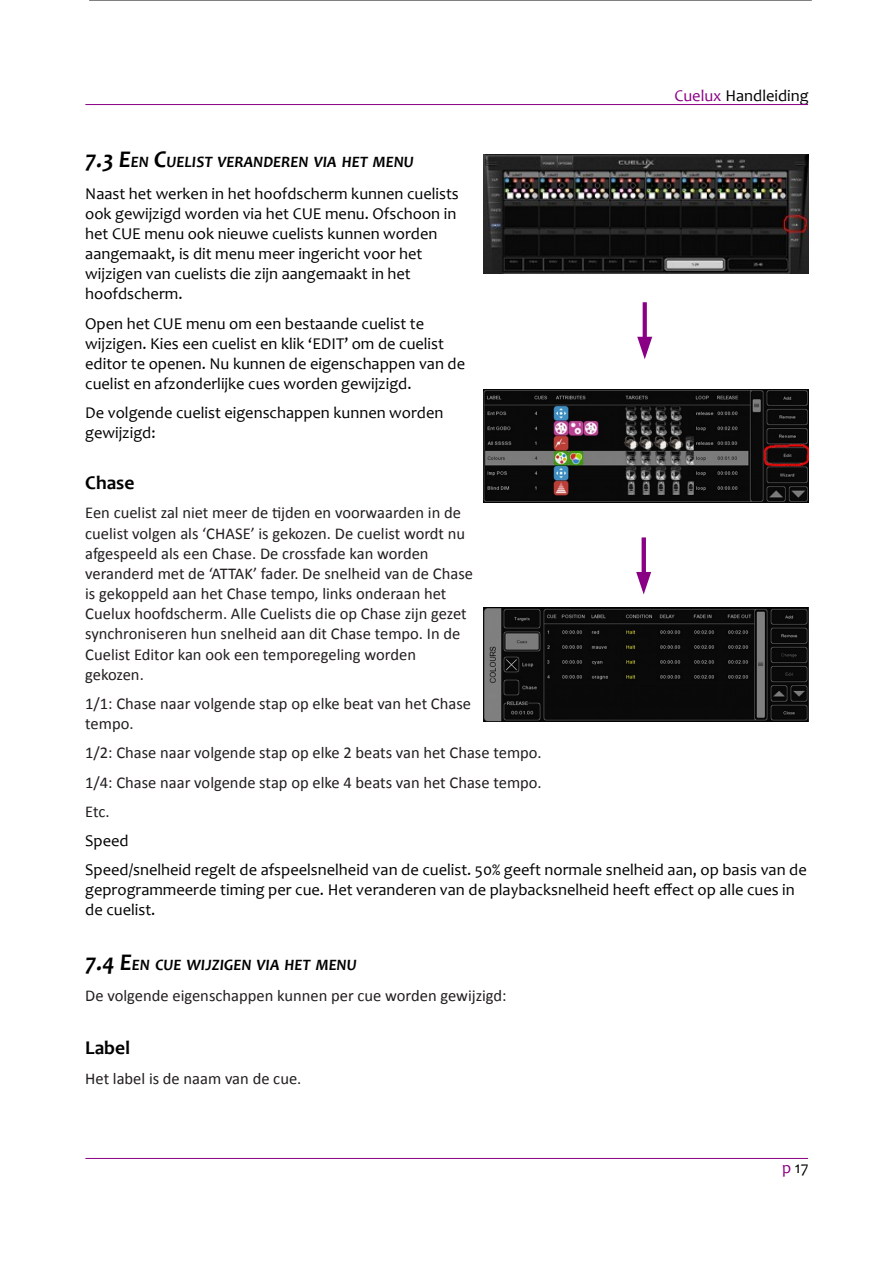
<style>
.page{position:relative;width:893px;height:1263px;background:#fff}
.page>*{position:absolute;margin:0;border:0;box-sizing:border-box;transform-origin:0 0}
.t1{font:700 19.5px "Candara";color:#000}
.t2{font:16.5px/20.1px "Candara";color:#000}
.t3{font:16.5px/20.2px "Calibri";color:#221e1f}
.t4{font:italic 700 15.9px "Candara";letter-spacing:-.005em;color:#000}
.s1{color:#8a0085}
.s2{font-size:24px}
</style>
<div class="page">
<img style="left:484px;top:154px;width:324px;height:119px">
<svg style="left:637px;top:302px;width:15px;height:57px"></svg>
<img style="left:484px;top:389px;width:324px;height:114px">
<img style="left:483px;top:608px;width:325px;height:114px">
<svg style="left:636px;top:537px;width:15px;height:57px"></svg>
<hr style="left:89px;top:0;width:722px;height:1px;background:#000">
<hr style="left:85px;top:104px;width:723px;height:1px;background:#8a0085">
<hr style="left:85px;top:1158px;width:723px;height:1px;background:#8a0085">
<p class="t2" style="left:674px;top:85px;width:136px"><span class="s1">Cuelux</span> Handleiding</p>
<p class="t4" style="left:85px;top:152px;width:330px"><span class="s2">7.3 E</span>EN <span class="s2">C</span>UELIST VERANDEREN VIA HET MENU</p>
<p class="t2" style="left:85px;top:183px;width:375px">Naast het werken in het hoofdscherm kunnen cuelists ook gewijzigd worden via het CUE menu. Ofschoon in het CUE menu ook nieuwe cuelists kunnen worden aangemaakt, is dit menu meer ingericht voor het wijzigen van cuelists die zijn aangemaakt in het hoofdscherm.</p>
<p class="t2" style="left:85px;top:313px;width:381px">Open het CUE menu om een bestaande cuelist te wijzigen. Kies een cuelist en klik ‘EDIT’ om de cuelist editor te openen. Nu kunnen de eigenschappen van de cuelist en afzonderlijke cues worden gewijzigd.</p>
<p class="t2" style="left:85px;top:403px;width:359px">De volgende cuelist eigenschappen kunnen worden gewijzigd:</p>
<p class="t1" style="left:85px;top:470px;width:51px">Chase</p>
<p class="t3" style="left:85px;top:503px;width:389px">Een cuelist zal niet meer de tjden en voorwaarden in de cuelist volgen als ‘CHASE’ is gekozen. De cuelist wordt nu afgespeeld als een Chase. De crossfade kan worden veranderd met de ‘ATTAK’ fader. De snelheid van de Chase is gekoppeld aan het Chase tempo, links onderaan het Cuelux hoofdscherm. Alle Cuelists die op Chase zijn gezet synchroniseren hun snelheid aan dit Chase tempo. In de Cuelist Editor kan ook een temporegeling worden gekozen.</p>
<p class="t3" style="left:85px;top:693px;width:387px">1/1: Chase naar volgende stap op elke beat van het Chase tempo.</p>
<p class="t3" style="left:85px;top:738px;width:458px;line-height:29.1px;text-align:justify">1/2: Chase naar volgende stap op elke 2 beats van het Chase tempo.<br>1/4: Chase naar volgende stap op elke 4 beats van het Chase tempo.<br>Etc.</p>
<p class="t2" style="left:85px;top:826px;width:723px;line-height:29.2px">Speed<br>Speed/snelheid regelt de afspeelsnelheid van de cuelist. 50% geeft normale snelheid aan, op basis van de</p>
<p class="t2" style="left:85px;top:879px;width:711px">geprogrammeerde timing per cue. Het veranderen van de playbacksnelheid heeft efect op alle cues in de cuelist.</p>
<p class="t4" style="left:85px;top:955px;width:273px"><span class="s2">7.4 E</span>EN CUE WIJZIGEN VIA HET MENU</p>
<p class="t3" style="left:85px;top:985px;width:423px">De volgende eigenschappen kunnen per cue worden gewijzigd:</p>
<p class="t1" style="left:85px;top:1035px;width:46px">Label</p>
<p class="t3" style="left:85px;top:1068px;width:218px">Het label is de naam van de cue.</p>
<p class="t2" style="left:782px;top:1158px;width:28px"><span class="s1">p</span> 17</p>
</div>
